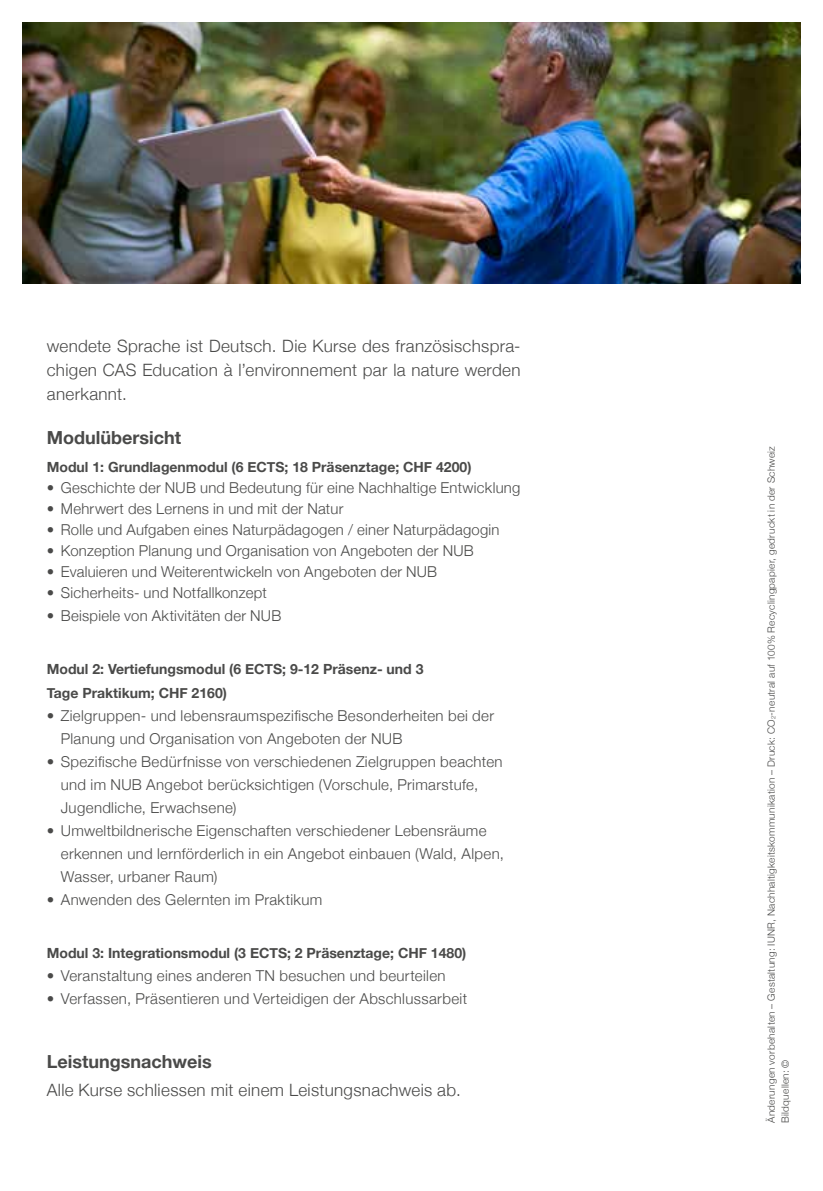
<style>
.page{position:relative;width:823px;height:1191px;background:#fff}
.page>*{position:absolute;margin:0;border:0;box-sizing:border-box;transform-origin:0 0}
.t1{font:700 18px "Helvetica Neue";color:#4a4a49}
.t2{font:300 17px/24px "Helvetica Neue";letter-spacing:.02em;color:#4a4a49;text-align:justify}
.t3{font:300 15px/23px "Helvetica Neue";letter-spacing:.02em;color:#4a4a49}
.t4{font:700 14px/24px "Helvetica Neue";color:#4a4a49}
.t5{font:300 10px/14px "Helvetica Neue";letter-spacing:.03em;color:#4a4a49}
.s1{font-size:5.8px}
</style>
<div class="page">
<img style="left:23px;top:23px;width:776px;height:260px">
<p class="t2" style="left:47px;top:333px;width:475px">wendete Sprache ist Deutsch. Die Kurse des französischspra&shy;chigen CAS Education à l’environnement par la nature werden anerkannt.</p>
<p class="t1" style="left:47px;top:426px;width:136px">Modulübersicht</p>
<p class="t4" style="left:47px;top:454px;width:426px">Modul 1: Grundlagenmodul (6 ECTS; 18 Präsenztage; CHF 4200)</p>
<p class="t3" style="left:47px;top:476px;width:475px">• Geschichte der NUB und Bedeutung für eine Nachhaltige Entwicklung</p>
<p class="t3" style="left:47px;top:497px;width:298px">• Mehrwert des Lernens in und mit der Natur</p>
<p class="t3" style="left:47px;top:518px;width:454px">• Rolle und Aufgaben eines Naturpädagogen / einer Naturpädagogin</p>
<p class="t3" style="left:47px;top:539px;width:428px">• Konzeption Planung und Organisation von Angeboten der NUB</p>
<p class="t3" style="left:47px;top:560px;width:391px">• Evaluieren und Weiterentwickeln von Angeboten der NUB</p>
<p class="t3" style="left:47px;top:581px;width:221px">• Sicherheits- und Notfallkonzept</p>
<p class="t3" style="left:47px;top:604px;width:236px">• Beispiele von Aktivitäten der NUB</p>
<p class="t4" style="left:47px;top:656px;width:378px">Modul 2: Vertiefungsmodul (6 ECTS; 9-12 Präsenz- und 3<br>Tage Praktikum; CHF 2160)</p>
<p class="t3" style="left:61px;top:703px;width:434px;text-indent:-14px">• Zielgruppen- und lebensraumspezifische Besonderheiten bei der<br>Planung und Organisation von Angeboten der NUB</p>
<p class="t3" style="left:61px;top:749px;width:443px;text-indent:-14px">• Spezifische Bedürfnisse von verschiedenen Zielgruppen beachten und im NUB Angebot berücksichtigen (Vorschule, Primarstufe,<br>Jugendliche, Erwachsene)</p>
<p class="t3" style="left:61px;top:818px;width:444px;text-indent:-14px">• Umweltbildnerische Eigenschaften verschiedener Lebensräume erkennen und lernförderlich in ein Angebot einbauen (Wald, Alpen,<br>Wasser, urbaner Raum)</p>
<p class="t3" style="left:47px;top:887px;width:277px">• Anwenden des Gelernten im Praktikum</p>
<p class="t4" style="left:47px;top:940px;width:420px">Modul 3: Integrationsmodul (3 ECTS; 2 Präsenztage; CHF 1480)</p>
<p class="t3" style="left:47px;top:963px;width:400px">• Veranstaltung eines anderen TN besuchen und beurteilen</p>
<p class="t3" style="left:47px;top:986px;width:421px">• Verfassen, Präsentieren und Verteidigen der Abschlussarbeit</p>
<p class="t1" style="left:47px;top:1050px;width:166px">Leistungsnachweis</p>
<p class="t2" style="left:47px;top:1077px;width:415px">Alle Kurse schliessen mit einem Leistungsnachweis ab.</p>
<p class="t5" style="left:763px;top:1123px;width:678px;rotate:-90deg">Änderungen vorbehalten – Gestaltung: IUNR, Nachhaltigkeitskommunikation – Druck: CO<span class="s1">2</span>-neutral auf 100% Recyclingpapier, gedruckt in der Schweiz<br>Bildquellen: ©</p>
</div>
